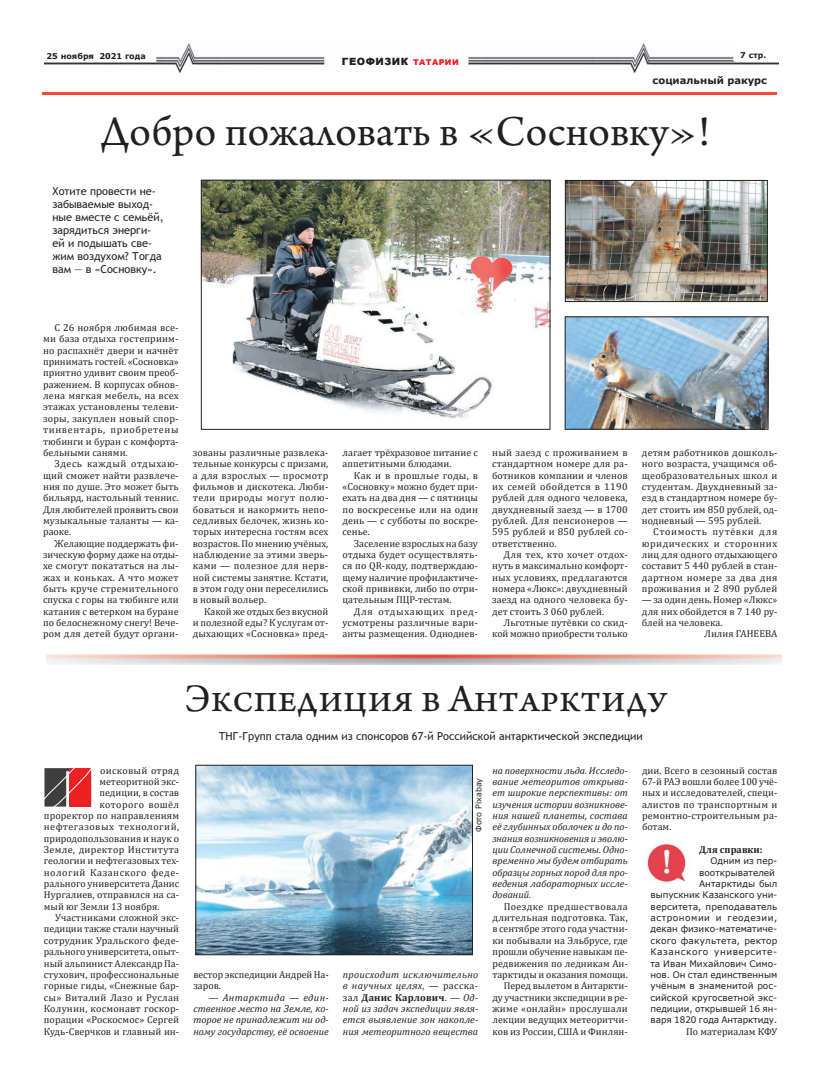
<style>
.page{position:relative;width:820px;height:1078px;background:#fff}
.page>*{position:absolute;margin:0;border:0;box-sizing:border-box;transform-origin:0 0}
.t1{font:44.8px "Arno Pro";color:#231f20}
.t2{font:40.8px "Arno Pro";letter-spacing:.085em;color:#231f20}
.t3{font:11px/13px "Trebuchet MS";color:#231f20}
.t4{font:10px/11.3px "Cambria";color:#231f20;text-align:justify}
.t5{font:italic 10px/11.3px "Cambria";color:#231f20;text-align:justify}
.t6{font:10px "Cambria";letter-spacing:.025em;color:#231f20}
.t7{font:10px "Cambria";letter-spacing:.045em;color:#231f20}
.t8{font:10px "Cambria";letter-spacing:.02em;color:#231f20}
.t9{font:700 10px "Verdana";color:#231f20}
.t10{font:900 10px "Arial";letter-spacing:.05em;color:#231f20}
.t11{font:10px "Cambria";letter-spacing:.04em;color:#231f20}
.t12{font:700 10px "Cambria";color:#231f20}
.t13{font:9px/11.3px "Verdana";color:#231f20;text-align:right}
.t14{font:700 8px "Verdana";color:#231f20}
.t15{font:8px "Verdana";color:#231f20}
.s1{font-size:8px;color:#ee1d23}
.s2{font-style:normal}
.s3{font-weight:700;font-style:normal}
</style>
<div class="page">
<img style="left:45px;top:43px;width:733px;height:30px">
<div style="left:44px;top:47px;width:112px;height:14px;background:#fff"></div>
<div style="left:733px;top:46px;width:45px;height:15px;background:#fff"></div>
<hr style="left:42px;top:92px;width:734px;height:2px;background:#ef4c3a">
<img style="left:47px;top:654px;width:733px;height:10px">
<img style="left:203px;top:182px;width:345px;height:237px">
<div style="left:201px;top:180px;width:349px;height:249px;border:1px solid #231f20"></div>
<img style="left:567px;top:182px;width:198px;height:117px">
<div style="left:565px;top:180px;width:202px;height:121px;border:1px solid #231f20"></div>
<img style="left:566px;top:318px;width:199px;height:109px">
<svg style="left:44px;top:768px;width:48px;height:38px;background:#a3494b"></svg>
<img style="left:197px;top:767px;width:273px;height:185px">
<div style="left:195px;top:765px;width:277px;height:189px;border:1px solid #231f20"></div>
<img style="left:646px;top:844px;width:40px;height:38px">
<p class="t14" style="left:47px;top:50px;width:101px">25 ноября 2021 года</p>
<p class="t14" style="left:740px;top:50px;width:27px">7 стр.</p>
<p class="t10" style="left:342px;top:54px;width:118px">ГЕОФИЗИК <span class="s1">ТАТАРИИ</span></p>
<p class="t9" style="left:652px;top:73px;width:116px">социальный ракурс</p>
<h1 class="t1" style="left:100px;top:106px;width:612px">Добро пожаловать в «Сосновку»!</h1>
<p class="t3" style="left:52px;top:184px;width:113px">Хотите провести не&shy;забываемые выход&shy;ные вместе с семьёй, зарядиться энерги&shy;ей и подышать све&shy;жим воздухом? Тогда вам — в «Сосновку».</p>
<p class="t4" style="left:43px;top:322px;width:137px;text-indent:11px">С 26 ноября любимая все&shy;ми база отдыха гостеприим&shy;но распахнёт двери и начнёт принимать гостей. «Сосновка» приятно удивит своим преоб&shy;ражением. В корпусах обнов&shy;лена мягкая мебель, на всех этажах установлены телеви&shy;зоры, закуплен новый спор&shy;тинвентарь, приобретены тюбинги и буран с комфорта&shy;бельными санями.</p>
<p class="t4" style="left:43px;top:458px;width:137px;text-indent:11px">Здесь каждый отдыхаю&shy;щий сможет найти развлече&shy;ния по душе. Это может быть бильярд, настольный теннис.<br>Для любителей проявить свои музыкальные таланты — ка&shy;раоке.</p>
<p class="t4" style="left:43px;top:537px;width:137px;text-indent:11px">Желающие поддержать фи&shy;зическую форму даже на отды&shy;хе смогут покататься на лы&shy;жах и коньках. А что может быть круче стремительного спуска с горы на тюбинге или катания с ветерком на буране по белоснежному снегу! Вече&shy;ром для детей будут органи-</p>
<p class="t4" style="left:193px;top:446px;width:137px">зованы различные развлека&shy;тельные конкурсы с призами, а для взрослых — просмотр фильмов и дискотека. Люби&shy;тели природы могут полю&shy;боваться и накормить непо&shy;седливых белочек, жизнь ко&shy;торых интересна гостям всех возрастов. По мнению учёных, наблюдение за этими зверь&shy;ками — полезное для нерв&shy;ной системы занятие. Кстати, в этом году они переселились в новый вольер.</p>
<p class="t4" style="left:193px;top:605px;width:137px;text-indent:11px">Какой же отдых без вкусной и полезной еды? К услугам от&shy;дыхающих «Сосновка» пред-</p>
<p class="t4" style="left:342px;top:446px;width:137px">лагает трёхразовое питание с аппетитными блюдами.</p>
<p class="t4" style="left:342px;top:469px;width:137px;text-indent:11px">Как и в прошлые годы, в «Сосновку» можно будет при&shy;ехать на два дня — с пятницы по воскресенье или на один день — с субботы по воскре&shy;сенье.</p>
<p class="t4" style="left:342px;top:537px;width:137px;text-indent:11px">Заселение взрослых на базу отдыха будет осуществлять&shy;ся по QR-коду, подтверждаю&shy;щему наличие профилактиче&shy;ской прививки, либо по отри&shy;цательным ПЦР-тестам.</p>
<p class="t4" style="left:342px;top:605px;width:137px;text-indent:11px">Для отдыхающих пред&shy;усмотрены различные вари&shy;анты размещения. Одноднев-</p>
<p class="t4" style="left:492px;top:446px;width:137px">ный заезд с проживанием в стандартном номере для ра&shy;ботников компании и членов их семей обойдется в 1190 рублей для одного человека, двухдневный заезд — в 1700 рублей. Для пенсионеров — 595 рублей и 850 рублей со&shy;ответственно.</p>
<p class="t4" style="left:492px;top:548px;width:137px;text-indent:11px">Для тех, кто хочет отдох&shy;нуть в максимально комфорт&shy;ных условиях, предлагаются номера «Люкс»: двухдневный заезд на одного человека бу&shy;дет стоить 3 060 рублей.</p>
<p class="t4" style="left:492px;top:617px;width:137px;text-align:right">Льготные путёвки со скид&shy;кой можно приобрести только</p>
<p class="t4" style="left:641px;top:446px;width:137px">детям работников дошколь&shy;ного возраста, учащимся об&shy;щеобразовательных школ и студентам. Двухдневный за&shy;езд в стандартном номере бу&shy;дет стоить им 850 рублей, од&shy;нодневный — 595 рублей.</p>
<p class="t4" style="left:641px;top:526px;width:137px;text-indent:11px">Стоимость путёвки для юридических и сторонних лиц для одного отдыхающего составит 5 440 рублей в стан&shy;дартном номере за два дня проживания и 2 890 рублей</p>
<p class="t4" style="left:641px;top:594px;width:137px">— за один день. Номер «Люкс»</p>
<p class="t4" style="left:641px;top:605px;width:137px">для них обойдется в 7 140 ру-</p>
<p class="t4" style="left:641px;top:617px;width:82px">блей на человека.</p>
<p class="t4" style="left:704px;top:628px;width:75px">Лилия ГАНЕЕВА</p>
<h2 class="t2" style="left:184px;top:675px;width:482px">Экспедиция в Антарктиду</h2>
<p class="t6" style="left:100px;top:764px;width:80px">оисковый отряд</p>
<p class="t4" style="left:99px;top:775px;width:81px">метеоритной экс-</p>
<p class="t4" style="left:99px;top:787px;width:81px">педиции, в состав</p>
<p class="t11" style="left:99px;top:798px;width:81px">которого вошёл</p>
<p class="t4" style="left:44px;top:809px;width:137px">проректор по направлениям</p>
<p class="t7" style="left:44px;top:820px;width:137px">нефтегазовых технологий,</p>
<p class="t4" style="left:44px;top:832px;width:137px">природопользования и наук о</p>
<p class="t6" style="left:44px;top:843px;width:137px">Земле, директор Института</p>
<p class="t4" style="left:44px;top:855px;width:137px">геологии и нефтегазовых тех-</p>
<p class="t7" style="left:44px;top:866px;width:137px">нологий Казанского феде-</p>
<p class="t4" style="left:44px;top:877px;width:137px">рального университета Данис</p>
<p class="t4" style="left:44px;top:889px;width:137px">Нургалиев, отправился на са-</p>
<p class="t4" style="left:44px;top:900px;width:117px">мый юг Земли 13 ноября.</p>
<p class="t4" style="left:55px;top:911px;width:125px">Участниками сложной экс-</p>
<p class="t4" style="left:44px;top:923px;width:137px">педиции также стали научный</p>
<p class="t4" style="left:44px;top:934px;width:137px">сотрудник Уральского феде-</p>
<p class="t4" style="left:44px;top:945px;width:137px">рального университета, опыт-</p>
<p class="t4" style="left:44px;top:957px;width:137px">ный альпинист Александр Па-</p>
<p class="t4" style="left:44px;top:968px;width:137px">стухович, профессиональные</p>
<p class="t4" style="left:44px;top:979px;width:137px">горные гиды, «Снежные бар-</p>
<p class="t6" style="left:44px;top:990px;width:137px">сы» Виталий Лазо и Руслан</p>
<p class="t8" style="left:44px;top:1002px;width:137px">Колунин, космонавт госкор-</p>
<p class="t4" style="left:44px;top:1013px;width:137px">порации «Роскосмос» Сергей</p>
<p class="t4" style="left:44px;top:1025px;width:137px">Кудь-Сверчков и главный ин-</p>
<p class="t3" style="left:219px;top:729px;width:425px">ТНГ-Групп стала одним из спонсоров 67-й Российской антарктической экспедиции</p>
<p class="t4" style="left:193px;top:968px;width:137px">вестор экспедиции Андрей На&shy;заров.</p>
<p class="t5" style="left:193px;top:990px;width:137px;text-indent:15px">— Антарктида — един&shy;ственное место на Земле, ко&shy;торое не принадлежит ни од&shy;ному государству, её освоение</p>
<p class="t15" style="left:473px;top:831px;width:55px;rotate:-90deg">Фото Pixabay</p>
<p class="t5" style="left:343px;top:968px;width:137px">происходит исключительно в научных целях, <span class="s2">— расска&shy;зал</span> <span class="s3">Данис Карлович</span><span class="s2">.</span> — Од&shy;ной из задач экспедиции явля&shy;ется выявление зон накопле&shy;ния метеоритного вещества</p>
<p class="t5" style="left:492px;top:764px;width:137px">на поверхности льда. Исследо&shy;вание метеоритов открыва&shy;ет широкие перспективы: от изучения истории возникнове&shy;ния нашей планеты, состава её глубинных оболочек и до по&shy;знания возникновения и эволю&shy;ции Солнечной системы. Одно&shy;временно мы будем отбирать образцы горных пород для про&shy;ведения лабораторных иссле&shy;дований.</p>
<p class="t4" style="left:492px;top:900px;width:137px;text-align:right">Поездке предшествовала длительная подготовка. Так, в сентябре этого года участни&shy;ки побывали на Эльбрусе, где прошли обучение навыкам пе&shy;редвижения по ледникам Ан&shy;тарктиды и оказания помощи.<br>Перед вылетом в Антаркти&shy;ду участники экспедиции в ре&shy;жиме «онлайн» прослушали лекции ведущих метеоритчи&shy;ков из России, США и Финлян-</p>
<p class="t4" style="left:641px;top:764px;width:137px">дии. Всего в сезонный состав 67-й РАЭ вошли более 100 учё&shy;ных и исследователей, специ&shy;алистов по транспортным и ремонтно-строительным ра&shy;ботам.</p>
<p class="t12" style="left:698px;top:842px;width:65px">Для справки:</p>
<p class="t13" style="left:650px;top:855px;width:128px">Одним из пер&shy;вооткрывателей<br>Антарктиды был выпускник Казанского уни&shy;верситета, преподаватель астрономии и геодезии, декан физико-математиче&shy;ского факультета, ректор<br>Казанского университе&shy;та Иван Михайлович Симо&shy;нов. Он стал единственным учёным в знаменитой рос&shy;сийской кругосветной экс&shy;педиции, открывшей 16 ян&shy;варя 1820 года Антарктиду.</p>
<p class="t4" style="left:685px;top:1025px;width:93px">По материалам КФУ</p>
</div>
